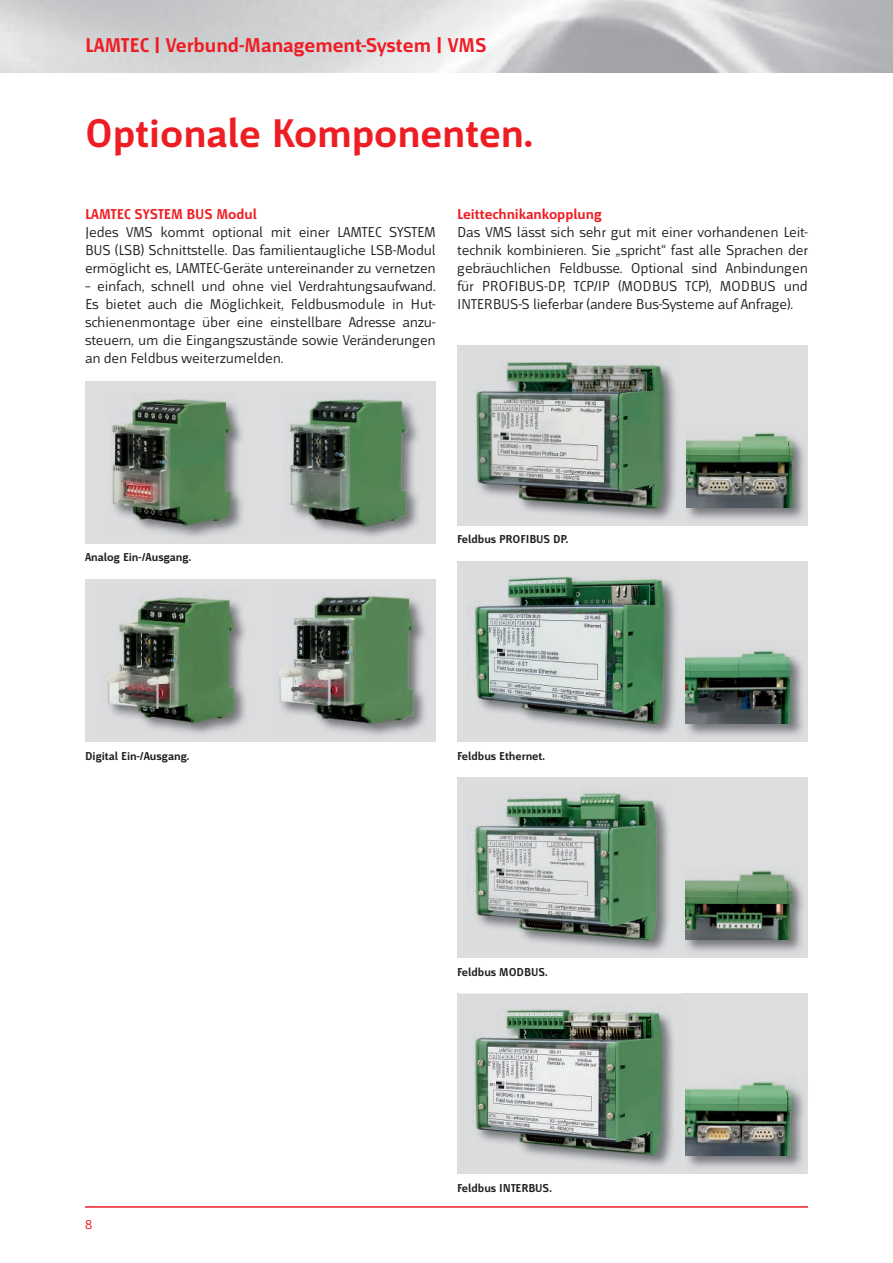
<style>
.page{position:relative;width:893px;height:1263px;background:#fff}
.page>*{position:absolute;margin:0;border:0;box-sizing:border-box;transform-origin:0 0}
.t1{font:700 42px "Mr Jones";color:#ee1d23}
.t2{font:700 21px "Mr Jones";color:#ee1d23}
.t3{font:15px/18px "Mr Jones";letter-spacing:-.015em;color:#231f20;text-align:justify}
.t4{font:700 15px "Mr Jones";color:#ee1d23}
.t5{font:13.5px "Mr Jones";color:#ee1d23}
.t6{font:700 12px "Mr Jones";color:#231f20}
</style>
<div class="page">
<hr style="left:85px;top:1206px;width:723px;height:2px;background:#ee1d23">
<div style="left:85px;top:381px;width:351px;height:162px;background:#dcdddf"></div>
<img style="left:162px;top:409px;width:80px;height:128px">
<img style="left:111px;top:397px;width:125px;height:134px">
<img style="left:323px;top:412px;width:95px;height:125px">
<img style="left:288px;top:399px;width:125px;height:131px">
<div style="left:85px;top:579px;width:351px;height:162px;background:#dcdddf"></div>
<img style="left:106px;top:595px;width:139px;height:135px">
<img style="left:278px;top:594px;width:146px;height:140px">
<div style="left:457px;top:777px;width:351px;height:180px;background:#dcdddf"></div>
<img style="left:685px;top:883px;width:118px;height:68px">
<img style="left:685px;top:869px;width:111px;height:70px">
<img style="left:473px;top:792px;width:194px;height:155px">
<div style="left:457px;top:993px;width:351px;height:180px;background:#dcdddf"></div>
<img style="left:685px;top:1088px;width:119px;height:79px">
<img style="left:686px;top:1081px;width:112px;height:74px">
<img style="left:474px;top:1037px;width:199px;height:129px">
<img style="left:460px;top:993px;width:220px;height:44px">
<div style="left:457px;top:561px;width:351px;height:180px;background:#dcdddf"></div>
<img style="left:685px;top:723px;width:118px;height:12px">
<img style="left:685px;top:649px;width:118px;height:74px">
<img style="left:474px;top:576px;width:202px;height:156px">
<div style="left:457px;top:345px;width:351px;height:180px;background:#dcdddf"></div>
<img style="left:686px;top:443px;width:118px;height:76px">
<img style="left:686px;top:432px;width:112px;height:75px">
<img style="left:475px;top:392px;width:183px;height:128px">
<img style="left:477px;top:361px;width:160px;height:31px">
<img style="left:637px;top:361px;width:39px;height:158px">
<h2 class="t2" style="left:85px;top:33px;width:403px">LAMTEC | Verbund-Management-System | VMS</h2>
<h1 class="t1" style="left:85px;top:111px;width:449px">Optionale Komponenten.</h1>
<p class="t4" style="left:85px;top:206px;width:173px">LAMTEC SYSTEM BUS Modul</p>
<p class="t3" style="left:85px;top:224px;width:352px">Jedes VMS kommt optional mit einer LAMTEC SYSTEM BUS (LSB) Schnittstelle. Das familientaugliche LSB-Modul ermöglicht es, LAMTEC-Geräte untereinander zu vernetzen</p>
<p class="t3" style="left:85px;top:278px;width:352px">– einfach, schnell und ohne viel Verdrahtungsaufwand.<br>Es bietet auch die Möglichkeit, Feldbusmodule in Hut&shy;schienenmontage über eine einstellbare Adresse anzu&shy;steuern, um die Eingangszustände sowie Veränderungen an den Feldbus weiterzumelden.</p>
<p class="t4" style="left:457px;top:206px;width:146px">Leittechnikankopplung</p>
<p class="t3" style="left:457px;top:224px;width:352px">Das VMS lässt sich sehr gut mit einer vorhandenen Leit&shy;technik kombinieren. Sie „spricht“ fast alle Sprachen der gebräuchlichen Feldbusse. Optional sind Anbindungen für PROFIBUS-DP, TCP/IP (MODBUS TCP), MODBUS und INTERBUS-S lieferbar (andere Bus-Systeme auf Anfrage).</p>
<p class="t6" style="left:85px;top:551px;width:108px">Analog Ein-/Ausgang.</p>
<p class="t6" style="left:457px;top:533px;width:113px">Feldbus PROFIBUS DP.</p>
<p class="t6" style="left:85px;top:749px;width:106px">Digital Ein-/Ausgang.</p>
<p class="t6" style="left:457px;top:749px;width:89px">Feldbus Ethernet.</p>
<p class="t6" style="left:457px;top:965px;width:92px">Feldbus MODBUS.</p>
<p class="t5" style="left:85px;top:1217px;width:9px">8</p>
<p class="t6" style="left:457px;top:1181px;width:96px">Feldbus INTERBUS.</p>
</div>
